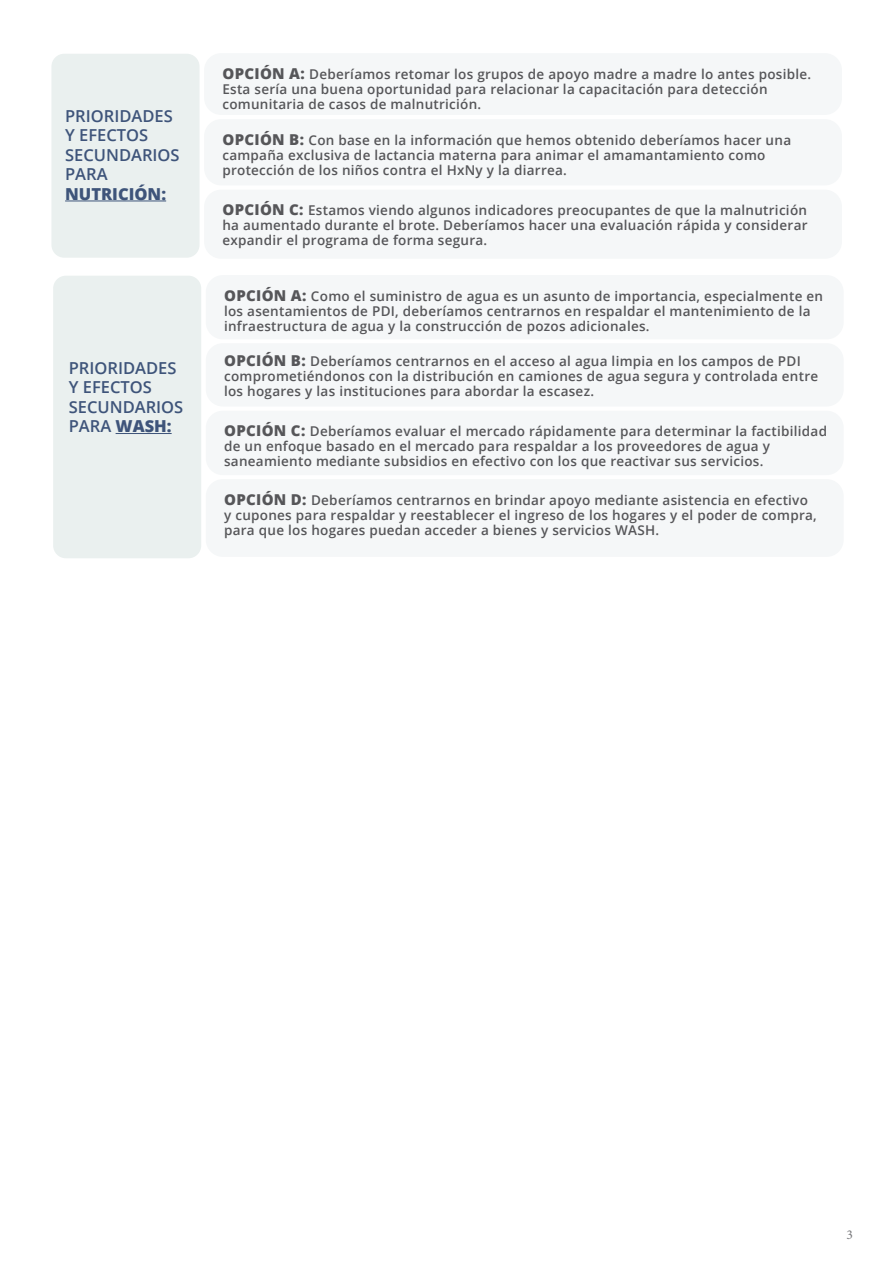
<style>
.page{position:relative;width:893px;height:1263px;background:#fff}
.page>*{position:absolute;margin:0;border:0;box-sizing:border-box;transform-origin:0 0}
.t1{font:600 16.5px/19.5px "Open Sans";color:#3e547a}
.t2{font:600 13.5px/15px "Open Sans";letter-spacing:.02em;color:#565659}
.t3{font:13.5px "Minion Pro";color:#77787b}
.s1{font-weight:800}
.s2{font-weight:800;font-size:15px}
</style>
<div class="page">
<div style="left:51px;top:54px;width:149px;height:204px;background:#eaf0ef;border-radius:13px"></div>
<div style="left:204px;top:53px;width:638px;height:62px;background:#f5f7f8;border-radius:17px"></div>
<hr style="left:65px;top:201px;width:101px;height:1px;background:#3e547a">
<div style="left:204px;top:119px;width:638px;height:66px;background:#f5f7f8;border-radius:17px"></div>
<div style="left:204px;top:190px;width:638px;height:69px;background:#f5f7f8;border-radius:17px"></div>
<div style="left:53px;top:276px;width:148px;height:282px;background:#eaf0ef;border-radius:13px"></div>
<div style="left:206px;top:275px;width:638px;height:64px;background:#f5f7f8;border-radius:17px"></div>
<hr style="left:116px;top:433px;width:56px;height:1px;background:#3e547a">
<div style="left:206px;top:343px;width:638px;height:63px;background:#f5f7f8;border-radius:17px"></div>
<div style="left:206px;top:411px;width:638px;height:64px;background:#f5f7f8;border-radius:17px"></div>
<div style="left:206px;top:479px;width:638px;height:78px;background:#f5f7f8;border-radius:17px"></div>
<p class="t1" style="left:65px;top:106px;width:116px">PRIORIDADES<br>Y EFECTOS<br>SECUNDARIOS<br>PARA<br><span class="s1">NUTRICIÓN:</span></p>
<p class="t1" style="left:69px;top:358px;width:116px">PRIORIDADES<br>Y EFECTOS<br>SECUNDARIOS<br>PARA <span class="s1">WASH:</span></p>
<p class="t2" style="left:222px;top:66px;width:590px"><span class="s2">OPCIÓN A:</span> Deberíamos retomar los grupos de apoyo madre a madre lo antes posible.<br>Esta sería una buena oportunidad para relacionar la capacitación para detección comunitaria de casos de malnutrición.</p>
<p class="t2" style="left:222px;top:132px;width:570px"><span class="s2">OPCIÓN B:</span> Con base en la información que hemos obtenido deberíamos hacer una campaña exclusiva de lactancia materna para animar el amamantamiento como protección de los niños contra el HxNy y la diarrea.</p>
<p class="t2" style="left:222px;top:202px;width:587px;text-align:justify"><span class="s2">OPCIÓN C:</span> Estamos viendo algunos indicadores preocupantes de que la malnutrición ha aumentado durante el brote. Deberíamos hacer una evaluación rápida y considerar expandir el programa de forma segura.</p>
<p class="t2" style="left:224px;top:288px;width:600px"><span class="s2">OPCIÓN A:</span> Como el suministro de agua es un asunto de importancia, especialmente en los asentamientos de PDI, deberíamos centrarnos en respaldar el mantenimiento de la infraestructura de agua y la construcción de pozos adicionales.</p>
<p class="t2" style="left:224px;top:353px;width:596px"><span class="s2">OPCIÓN B:</span> Deberíamos centrarnos en el acceso al agua limpia en los campos de PDI comprometiéndonos con la distribución en camiones de agua segura y controlada entre los hogares y las instituciones para abordar la escasez.</p>
<p class="t2" style="left:224px;top:423px;width:604px"><span class="s2">OPCIÓN C:</span> Deberíamos evaluar el mercado rápidamente para determinar la factibilidad de un enfoque basado en el mercado para respaldar a los proveedores de agua y saneamiento mediante subsidios en efectivo con los que reactivar sus servicios.</p>
<p class="t2" style="left:224px;top:492px;width:594px"><span class="s2">OPCIÓN D:</span> Deberíamos centrarnos en brindar apoyo mediante asistencia en efectivo y cupones para respaldar y reestablecer el ingreso de los hogares y el poder de compra, para que los hogares puedan acceder a bienes y servicios WASH.</p>
<p class="t3" style="left:846px;top:1226px;width:8px">3</p>
</div>
